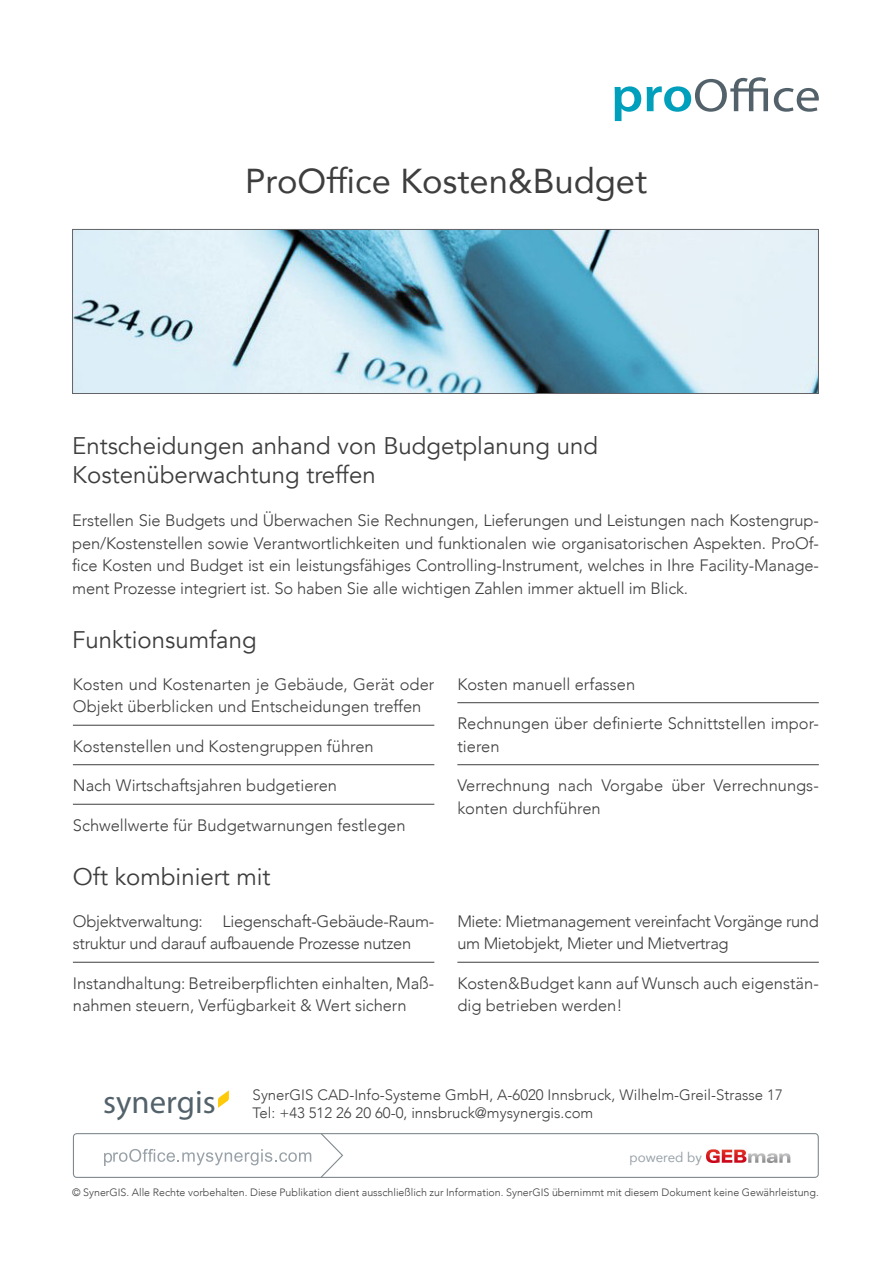
<style>
.page{position:relative;width:893px;height:1263px;background:#fff}
.page>*{position:absolute;margin:0;border:0;box-sizing:border-box;transform-origin:0 0}
.t1{font:34.5px "Avenir";color:#3e3e3f}
.Headline_2{font:24px/28.8px "Avenir";color:#3e3e3f}
.Fliesstext_a{font:300 16.5px/22.5px "Avenir";color:#3e3e3f}
.Fliesstext{font:300 16.5px/22.5px "Avenir";letter-spacing:-.01em;color:#3e3e3f;text-align:justify}
.Fliesstext_a-2{font:300 16.5px/22.5px "Avenir";letter-spacing:-.02em;color:#3e3e3f}
.Fliesstext_a-3{font:300 16.5px/22.5px "Avenir";letter-spacing:-.025em;color:#3e3e3f}
.t2{font:300 15px/18px "Avenir";color:#3e3e3f}
.t3{font:13.5px "Avenir";color:#99a2a9}
.t4{font:300 10.65px "Avenir";color:#3e3e3f}
.s1{font-family:"Myriad Pro";font-weight:400;font-size:32.7px;color:#53626a}
</style>
<div class="page">
<hr style="left:457px;top:962px;width:362px;height:1px;background:#3e3e3f">
<hr style="left:457px;top:702px;width:362px;height:1px;background:#3e3e3f">
<hr style="left:457px;top:764px;width:362px;height:1px;background:#3e3e3f">
<hr style="left:73px;top:725px;width:361px;height:1px;background:#3e3e3f">
<hr style="left:73px;top:764px;width:361px;height:1px;background:#3e3e3f">
<hr style="left:73px;top:804px;width:361px;height:1px;background:#3e3e3f">
<svg style="left:73px;top:1133px;width:746px;height:45px"></svg>
<div style="left:652px;top:1141px;width:149px;height:29px;background:#fff"></div>
<img style="left:74px;top:231px;width:743px;height:161px">
<div style="left:72px;top:229px;width:747px;height:165px;border:1px solid #636366"></div>
<svg style="left:218px;top:1090px;width:11px;height:18px"></svg>
<img style="left:707px;top:1149px;width:83px;height:13px">
<hr style="left:73px;top:962px;width:361px;height:1px;background:#3e3e3f">
<svg style="left:615px;top:86px;width:26px;height:35px"></svg>
<svg style="left:647px;top:77px;width:172px;height:35px"></svg>
<p class="t1" style="left:245px;top:153px;width:404px">ProOffice Kosten&amp;Budget</p>
<p class="Headline_2" style="left:72px;top:432px;width:527px">Entscheidungen anhand von Budgetplanung und<br>Kostenüberwachtung treffen</p>
<p class="Fliesstext" style="left:72px;top:509px;width:748px">Erstellen Sie Budgets und Überwachen Sie Rechnungen, Lieferungen und Leistungen nach Kostengrup&shy;pen/Kostenstellen sowie Verantwortlichkeiten und funktionalen wie organisatorischen Aspekten. ProOf&shy;fice Kosten und Budget ist ein leistungsfähiges Controlling-Instrument, welches in Ihre Facility-Manage&shy;ment Prozesse integriert ist. So haben Sie alle wichtigen Zahlen immer aktuell im Blick.</p>
<p class="Headline_2" style="left:72px;top:626px;width:186px">Funktionsumfang</p>
<p class="Fliesstext_a" style="left:73px;top:673px;width:363px">Kosten und Kostenarten je Gebäude, Gerät oder<br>Objekt überblicken und Entscheidungen treffen</p>
<p class="Fliesstext_a" style="left:73px;top:735px;width:302px">Kostenstellen und Kostengruppen führen</p>
<p class="Fliesstext_a" style="left:73px;top:774px;width:266px">Nach Wirtschaftsjahren budgetieren</p>
<p class="Fliesstext_a" style="left:73px;top:814px;width:334px">Schwellwerte für Budgetwarnungen festlegen</p>
<p class="Headline_2" style="left:73px;top:863px;width:199px">Oft kombiniert mit</p>
<p class="Fliesstext_a-2" style="left:73px;top:910px;width:363px">Objektverwaltung: Liegenschaft-Gebäude-Raum&shy;struktur und darauf aufbauende Prozesse nutzen</p>
<p class="Fliesstext_a" style="left:73px;top:972px;width:363px">Instandhaltung: Betreiberpflichten einhalten, Maß&shy;nahmen steuern, Verfügbarkeit &amp; Wert sichern</p>
<p class="Fliesstext_a" style="left:457px;top:673px;width:179px">Kosten manuell erfassen</p>
<p class="Fliesstext_a" style="left:457px;top:712px;width:363px">Rechnungen über definierte Schnittstellen impor&shy;tieren</p>
<p class="Fliesstext_a" style="left:457px;top:774px;width:363px">Verrechnung nach Vorgabe über Verrechnungs&shy;konten durchführen</p>
<p class="Fliesstext_a-3" style="left:457px;top:910px;width:363px">Miete: Mietmanagement vereinfacht Vorgänge rund um Mietobjekt, Mieter und Mietvertrag</p>
<p class="Fliesstext_a" style="left:457px;top:972px;width:363px">Kosten&amp;Budget kann auf Wunsch auch eigenstän&shy;dig betrieben werden!</p>
<p class="t2" style="left:253px;top:1086px;width:532px;text-indent:-149px"><span class="s1">synergis</span> SynerGIS CAD-Info-Systeme GmbH, A-6020 Innsbruck, Wilhelm-Greil-Strasse 17<br>Tel: +43 512 26 20 60-0, innsbruck@mysynergis.com</p>
<p class="t3" style="left:629px;top:1146px;width:74px">powered by</p>
<p class="t4" style="left:72px;top:1186px;width:748px">© SynerGIS. Alle Rechte vorbehalten. Diese Publikation dient ausschließlich zur Information. SynerGIS übernimmt mit diesem Dokument keine Gewährleistung.</p>
</div>
